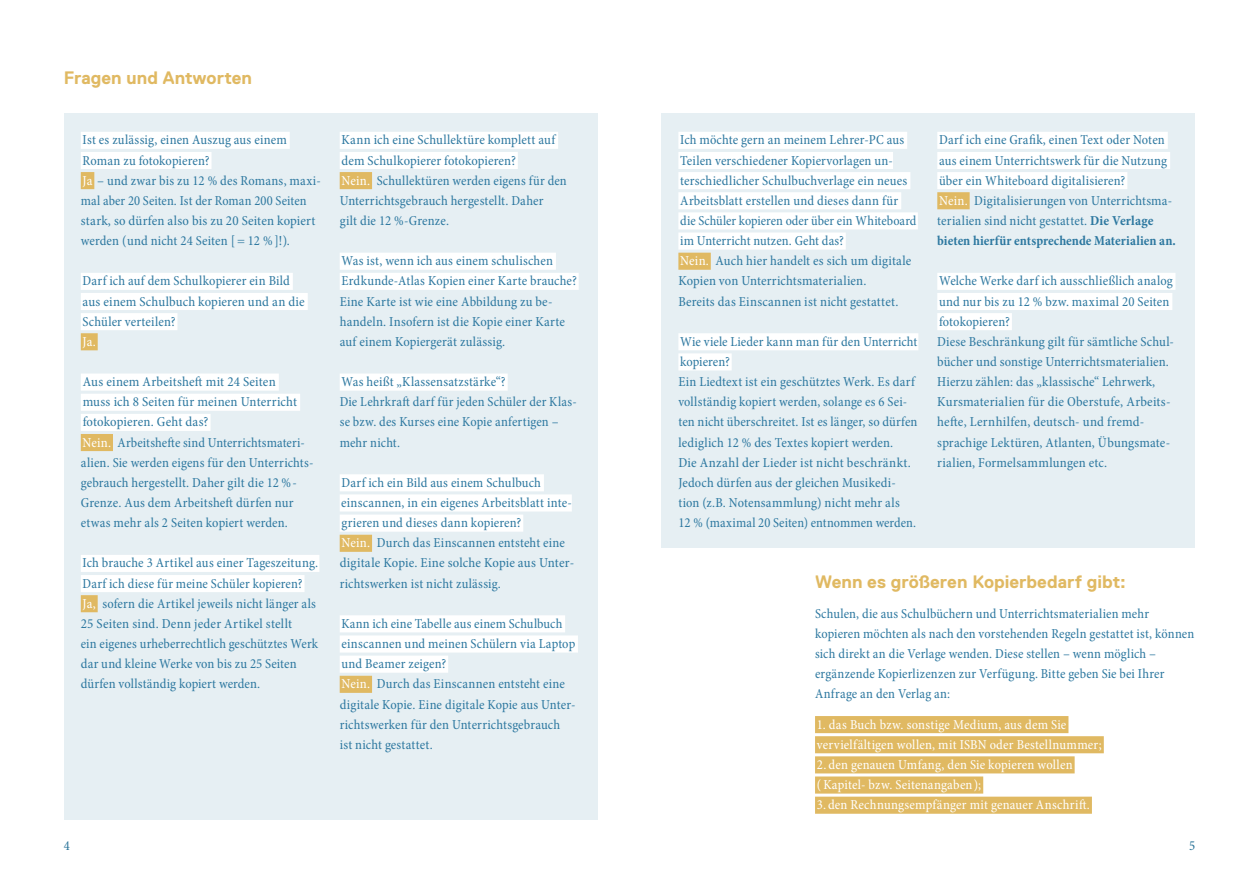
<style>
.page{position:relative;width:1259px;height:893px;background:#fff}
.page>*{position:absolute;margin:0;border:0;box-sizing:border-box;transform-origin:0 0}
.t1{font:700 18px "Replica Pro";letter-spacing:-.01em;color:#e0b962}
.t2{font:condensed 13.8px/20.1px "Minion Pro";letter-spacing:.01em;color:#2d78a0}
.t3{font:condensed 13.8px/20.1px "Minion Pro";letter-spacing:.015em;color:#fff}
.t4{font:condensed 13.8px "Minion Pro";color:#277297}
.s1{color:#fff}
.s2{font-weight:700}
</style>
<div class="page">
<div style="left:64px;top:113px;width:533px;height:706px;background:#e6eff3"></div>
<div style="left:81px;top:132px;width:209px;height:17px;background:#fff"></div>
<div style="left:81px;top:152px;width:130px;height:17px;background:#fff"></div>
<div style="left:81px;top:172px;width:13px;height:17px;background:#e0b962"></div>
<div style="left:81px;top:273px;width:212px;height:17px;background:#fff"></div>
<div style="left:81px;top:293px;width:227px;height:17px;background:#fff"></div>
<div style="left:81px;top:313px;width:96px;height:17px;background:#fff"></div>
<div style="left:81px;top:333px;width:17px;height:17px;background:#e0b962"></div>
<div style="left:81px;top:374px;width:198px;height:17px;background:#fff"></div>
<div style="left:81px;top:394px;width:219px;height:17px;background:#fff"></div>
<div style="left:81px;top:414px;width:129px;height:17px;background:#fff"></div>
<div style="left:81px;top:434px;width:32px;height:17px;background:#e0b962"></div>
<div style="left:81px;top:555px;width:238px;height:17px;background:#fff"></div>
<div style="left:81px;top:575px;width:223px;height:17px;background:#fff"></div>
<div style="left:81px;top:595px;width:17px;height:17px;background:#e0b962"></div>
<div style="left:340px;top:132px;width:218px;height:17px;background:#fff"></div>
<div style="left:340px;top:152px;width:178px;height:17px;background:#fff"></div>
<div style="left:340px;top:172px;width:32px;height:17px;background:#e0b962"></div>
<div style="left:340px;top:253px;width:216px;height:17px;background:#fff"></div>
<div style="left:340px;top:273px;width:239px;height:17px;background:#fff"></div>
<div style="left:340px;top:374px;width:168px;height:17px;background:#fff"></div>
<div style="left:340px;top:474px;width:204px;height:17px;background:#fff"></div>
<div style="left:340px;top:494px;width:232px;height:17px;background:#fff"></div>
<div style="left:340px;top:515px;width:183px;height:17px;background:#fff"></div>
<div style="left:340px;top:535px;width:32px;height:17px;background:#e0b962"></div>
<div style="left:340px;top:615px;width:225px;height:17px;background:#fff"></div>
<div style="left:340px;top:635px;width:238px;height:18px;background:#fff"></div>
<div style="left:340px;top:656px;width:108px;height:17px;background:#fff"></div>
<div style="left:340px;top:676px;width:32px;height:17px;background:#e0b962"></div>
<div style="left:661px;top:113px;width:534px;height:434px;background:#e6eff3"></div>
<div style="left:678px;top:132px;width:229px;height:17px;background:#fff"></div>
<div style="left:678px;top:152px;width:215px;height:17px;background:#fff"></div>
<div style="left:678px;top:172px;width:232px;height:17px;background:#fff"></div>
<div style="left:678px;top:192px;width:223px;height:17px;background:#fff"></div>
<div style="left:678px;top:212px;width:240px;height:17px;background:#fff"></div>
<div style="left:678px;top:232px;width:167px;height:18px;background:#fff"></div>
<div style="left:678px;top:253px;width:33px;height:17px;background:#e0b962"></div>
<div style="left:678px;top:333px;width:240px;height:17px;background:#fff"></div>
<div style="left:678px;top:353px;width:53px;height:17px;background:#fff"></div>
<div style="left:937px;top:132px;width:230px;height:17px;background:#fff"></div>
<div style="left:937px;top:152px;width:233px;height:17px;background:#fff"></div>
<div style="left:937px;top:172px;width:190px;height:17px;background:#fff"></div>
<div style="left:937px;top:192px;width:32px;height:17px;background:#e0b962"></div>
<div style="left:937px;top:273px;width:238px;height:17px;background:#fff"></div>
<div style="left:937px;top:293px;width:235px;height:17px;background:#fff"></div>
<div style="left:937px;top:313px;width:75px;height:17px;background:#fff"></div>
<div style="left:815px;top:716px;width:253px;height:17px;background:#e0b962"></div>
<div style="left:815px;top:736px;width:288px;height:17px;background:#e0b962"></div>
<div style="left:815px;top:756px;width:259px;height:17px;background:#e0b962"></div>
<div style="left:815px;top:776px;width:168px;height:18px;background:#e0b962"></div>
<div style="left:815px;top:797px;width:277px;height:17px;background:#e0b962"></div>
<h1 class="t1" style="left:64px;top:68px;width:190px">Fragen und Antworten</h1>
<p class="t2" style="left:81px;top:130px;width:241px">Ist es zulässig, einen Auszug aus einem Roman zu fotokopieren?<br><span class="s1">Ja</span> – und zwar bis zu 12 % des Romans, maxi&shy;mal aber 20 Seiten. Ist der Roman 200 Seiten stark, so dürfen also bis zu 20 Seiten kopiert werden (und nicht 24 Seiten [= 12 %]!).</p>
<p class="t2" style="left:83px;top:271px;width:224px">Darf ich auf dem Schulkopierer ein Bild aus einem Schulbuch kopieren und an die<br>Schüler verteilen?</p>
<p class="t3" style="left:83px;top:332px;width:15px">Ja.</p>
<p class="t2" style="left:81px;top:372px;width:234px">Aus einem Arbeitsheft mit 24 Seiten<br>muss ich 8 Seiten für meinen Unterricht fotokopieren. Geht das?<br><span class="s1">Nein.</span> Arbeitshefte sind Unterrichtsmateri&shy;alien. Sie werden eigens für den Unterrichts&shy;gebrauch hergestellt. Daher gilt die 12 %- Grenze. Aus dem Arbeitsheft dürfen nur etwas mehr als 2 Seiten kopiert werden.</p>
<p class="t2" style="left:81px;top:553px;width:239px">Ich brauche 3 Artikel aus einer Tageszeitung.<br>Darf ich diese für meine Schüler kopieren?<br><span class="s1">Ja,</span> sofern die Artikel jeweils nicht länger als 25 Seiten sind. Denn jeder Artikel stellt<br>ein eigenes urheberrechtlich geschütztes Werk dar und kleine Werke von bis zu 25 Seiten dürfen vollständig kopiert werden.</p>
<p class="t2" style="left:340px;top:130px;width:229px">Kann ich eine Schullektüre komplett auf dem Schulkopierer fotokopieren?<br><span class="s1">Nein.</span> Schullektüren werden eigens für den Unterrichtsgebrauch hergestellt. Daher<br>gilt die 12 %-Grenze.</p>
<p class="t2" style="left:340px;top:251px;width:239px">Was ist, wenn ich aus einem schulischen Erdkunde-Atlas Kopien einer Karte brauche?<br>Eine Karte ist wie eine Abbildung zu be&shy;handeln. Insofern ist die Kopie einer Karte auf einem Kopiergerät zulässig.</p>
<p class="t2" style="left:340px;top:372px;width:238px">Was heißt „Klassensatzstärke“?<br>Die Lehrkraft darf für jeden Schüler der Klas&shy;se bzw. des Kurses eine Kopie anfertigen – mehr nicht.</p>
<p class="t2" style="left:340px;top:473px;width:236px">Darf ich ein Bild aus einem Schulbuch einscannen, in ein eigenes Arbeitsblatt inte&shy;grieren und dieses dann kopieren?<br><span class="s1">Nein.</span> Durch das Einscannen entsteht eine digitale Kopie. Eine solche Kopie aus Unter&shy;richtswerken ist nicht zulässig.</p>
<p class="t2" style="left:340px;top:614px;width:237px">Kann ich eine Tabelle aus einem Schulbuch einscannen und meinen Schülern via Laptop und Beamer zeigen?<br><span class="s1">Nein.</span> Durch das Einscannen entsteht eine digitale Kopie. Eine digitale Kopie aus Unter&shy;richtswerken für den Unterrichtsgebrauch ist nicht gestattet.</p>
<p class="t2" style="left:678px;top:130px;width:240px">Ich möchte gern an meinem Lehrer-PC aus Teilen verschiedener Kopiervorlagen un&shy;terschiedlicher Schulbuchverlage ein neues Arbeitsblatt erstellen und dieses dann für<br>die Schüler kopieren oder über ein Whiteboard im Unterricht nutzen. Geht das?<br><span class="s1">Nein.</span> Auch hier handelt es sich um digitale Kopien von Unterrichtsmaterialien.<br>Bereits das Einscannen ist nicht gestattet.</p>
<p class="t2" style="left:678px;top:332px;width:240px">Wie viele Lieder kann man für den Unterricht kopieren?<br>Ein Liedtext ist ein geschütztes Werk. Es darf vollständig kopiert werden, solange es 6 Sei&shy;ten nicht überschreitet. Ist es länger, so dürfen lediglich 12 % des Textes kopiert werden.<br>Die Anzahl der Lieder ist nicht beschränkt.<br>Jedoch dürfen aus der gleichen Musikedi&shy;tion (z.B. Notensammlung) nicht mehr als<br>12 % (maximal 20 Seiten) entnommen werden.</p>
<p class="t2" style="left:937px;top:130px;width:240px">Darf ich eine Grafik, einen Text oder Noten aus einem Unterrichtswerk für die Nutzung über ein Whiteboard digitalisieren?<br><span class="s1">Nein.</span> Digitalisierungen von Unterrichtsma&shy;terialien sind nicht gestattet. <span class="s2">Die Verlage bieten hierfür entsprechende Materialien an.</span></p>
<p class="t2" style="left:937px;top:271px;width:238px">Welche Werke darf ich ausschließlich analog und nur bis zu 12 % bzw. maximal 20 Seiten fotokopieren?<br>Diese Beschränkung gilt für sämtliche Schul&shy;bücher und sonstige Unterrichtsmaterialien.<br>Hierzu zählen: das „klassische“ Lehrwerk, Kursmaterialien für die Oberstufe, Arbeits&shy;hefte, Lernhilfen, deutsch- und fremd&shy;sprachige Lektüren, Atlanten, Übungsmate&shy;rialien, Formelsammlungen etc.</p>
<h1 class="t1" style="left:815px;top:571px;width:312px">Wenn es größeren Kopierbedarf gibt:</h1>
<p class="t2" style="left:815px;top:604px;width:381px">Schulen, die aus Schulbüchern und Unterrichtsmaterialien mehr kopieren möchten als nach den vorstehenden Regeln gestattet ist, können sich direkt an die Verlage wenden. Diese stellen – wenn möglich – ergänzende Kopierlizenzen zur Verfügung. Bitte geben Sie bei Ihrer Anfrage an den Verlag an:</p>
<p class="t3" style="left:817px;top:714px;width:286px">1. das Buch bzw. sonstige Medium, aus dem Sie vervielfältigen wollen, mit ISBN oder Bestellnummer;</p>
<p class="t3" style="left:817px;top:755px;width:257px">2. den genauen Umfang, den Sie kopieren wollen (Kapitel- bzw. Seitenangaben);</p>
<p class="t3" style="left:817px;top:795px;width:274px">3. den Rechnungsempfänger mit genauer Anschrift.</p>
<p class="t4" style="left:64px;top:836px;width:8px">4</p>
<p class="t4" style="left:1189px;top:836px;width:8px">5</p>
</div>
